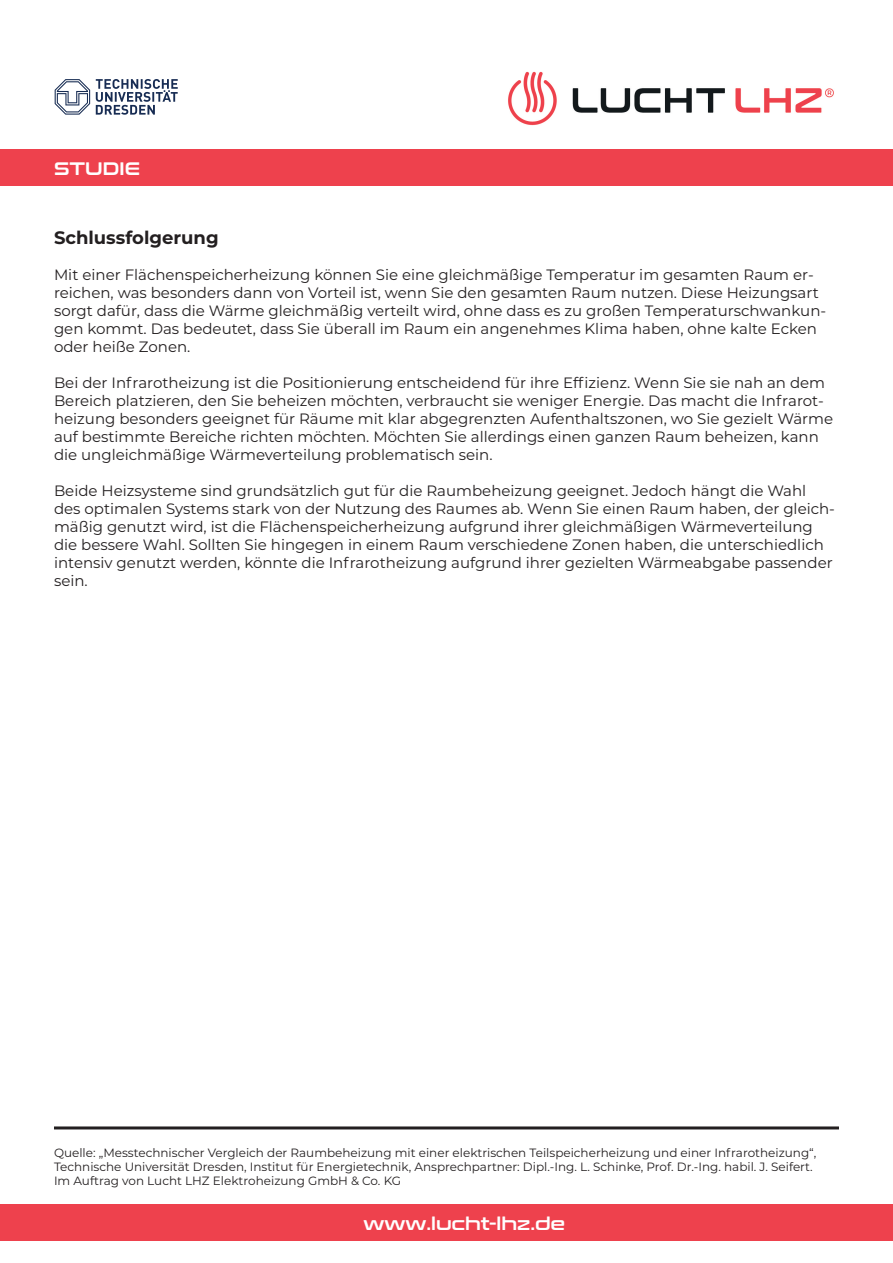
<style>
.page{position:relative;width:893px;height:1263px;background:#fff}
.page>*{position:absolute;margin:0;border:0;box-sizing:border-box;transform-origin:0 0}
.t1{font:18px "Conthrax Sb";color:#fff}
.t2{font:700 18px "Montserrat";color:#231f20}
.t3{font:15px/18px "Montserrat";color:#231f20}
.t4{font:12px/14.4px "Montserrat";color:#231f20}
</style>
<div class="page">
<img style="left:508px;top:71px;width:326px;height:55px">
<div style="left:0;top:150px;width:893px;height:36px;background:#ee414d"></div>
<svg style="left:55px;top:79px;width:123px;height:36px"></svg>
<div style="left:0;top:1204px;width:893px;height:37px;background:#ee414d"></div>
<hr style="left:54px;top:1126px;width:785px;height:3px;background:#231f20">
<p class="t1" style="left:54px;top:154px;width:88px">STUDIE</p>
<p class="t2" style="left:54px;top:224px;width:166px">Schlussfolgerung</p>
<p class="t3" style="left:54px;top:265px;width:774px">Mit einer Flächenspeicherheizung können Sie eine gleichmäßige Temperatur im gesamten Raum er&shy;reichen, was besonders dann von Vorteil ist, wenn Sie den gesamten Raum nutzen. Diese Heizungsart sorgt dafür, dass die Wärme gleichmäßig verteilt wird, ohne dass es zu großen Temperaturschwankun&shy;gen kommt. Das bedeutet, dass Sie überall im Raum ein angenehmes Klima haben, ohne kalte Ecken oder heiße Zonen.</p>
<p class="t3" style="left:54px;top:373px;width:781px">Bei der Infrarotheizung ist die Positionierung entscheidend für ihre Effizienz. Wenn Sie sie nah an dem Bereich platzieren, den Sie beheizen möchten, verbraucht sie weniger Energie. Das macht die Infrarot&shy;heizung besonders geeignet für Räume mit klar abgegrenzten Aufenthaltszonen, wo Sie gezielt Wärme auf bestimmte Bereiche richten möchten. Möchten Sie allerdings einen ganzen Raum beheizen, kann die ungleichmäßige Wärmeverteilung problematisch sein.</p>
<p class="t3" style="left:54px;top:481px;width:782px">Beide Heizsysteme sind grundsätzlich gut für die Raumbeheizung geeignet. Jedoch hängt die Wahl des optimalen Systems stark von der Nutzung des Raumes ab. Wenn Sie einen Raum haben, der gleich&shy;mäßig genutzt wird, ist die Flächenspeicherheizung aufgrund ihrer gleichmäßigen Wärmeverteilung die bessere Wahl. Sollten Sie hingegen in einem Raum verschiedene Zonen haben, die unterschiedlich intensiv genutzt werden, könnte die Infrarotheizung aufgrund ihrer gezielten Wärmeabgabe passender sein.</p>
<p class="t4" style="left:54px;top:1145px;width:764px">Quelle: „Messtechnischer Vergleich der Raumbeheizung mit einer elektrischen Teilspeicherheizung und einer Infrarotheizung“,<br>Technische Universität Dresden, Institut für Energietechnik, Ansprechpartner: Dipl.-Ing. L. Schinke, Prof. Dr.-Ing. habil. J. Seifert.<br>Im Auftrag von Lucht LHZ Elektroheizung GmbH &amp; Co. KG</p>
<p class="t1" style="left:363px;top:1210px;width:203px">www.lucht-lhz.de</p>
</div>
